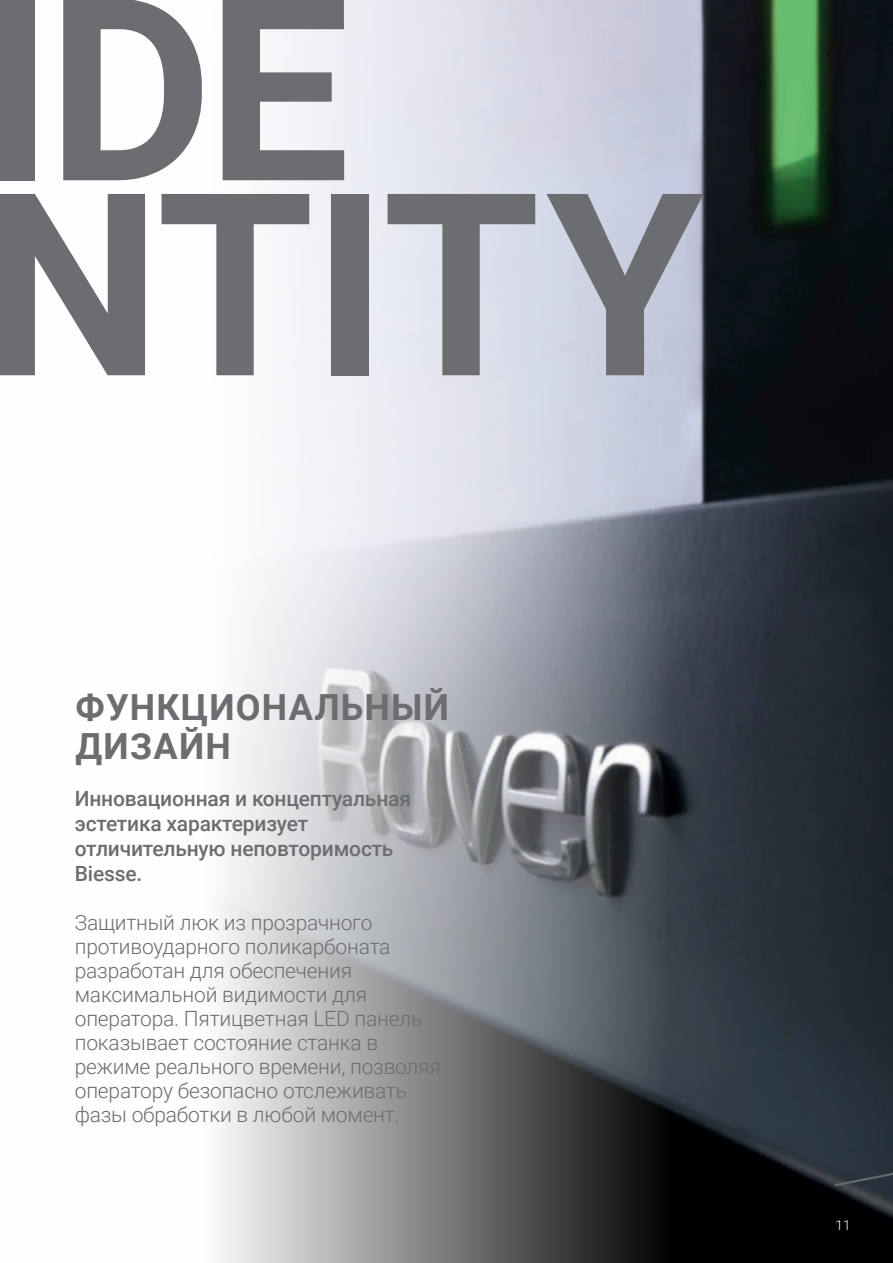
<style>
.page{position:relative;width:893px;height:1263px;background:#fff}
.page>*{position:absolute;margin:0;border:0;box-sizing:border-box;transform-origin:0 0}
.t1{font:700 255px/195px "Roboto";letter-spacing:-.02em;color:#6c6d70}
.PAG_VERDI_-_STRILLO{font:700 36px/39px "Roboto";letter-spacing:.035em;color:#6c6d70}
.PAG_VERDI_-_TESTO{font:300 21px/24px "Roboto";letter-spacing:-.01em;color:#6c6d70}
.PAG_VERDI_-_INTRO{font:500 21px/25.2px "Roboto";letter-spacing:-.01em;color:#6c6d70}
.t2{font:300 13.5px "Roboto";color:#fff}
</style>
<div class="page">
<img style="left:221px;top:0;width:672px;height:1263px">
<svg style="left:834px;top:1170px;width:59px;height:16px"></svg>
<h1 class="t1" style="left:-21px;top:-17px;width:726px">IDE<br>NTITY</h1>
<p class="PAG_VERDI_-_STRILLO" style="left:75px;top:686px;width:375px">ФУНКЦИОНАЛЬНЫЙ<br>ДИЗАЙН</p>
<p class="PAG_VERDI_-_INTRO" style="left:75px;top:785px;width:338px">Инновационная и концептуальная эстетика характеризует отличительную неповторимость<br>Biesse.</p>
<p class="PAG_VERDI_-_TESTO" style="left:75px;top:910px;width:367px">Защитный люк из прозрачного противоударного поликарбоната разработан для обеспечения максимальной видимости для оператора. Пятицветная LED панель показывает состояние станка в режиме реального времени, позволяя оператору безопасно отслеживать фазы обработки в любой момент.</p>
<p class="t2" style="left:836px;top:1215px;width:16px">11</p>
</div>
